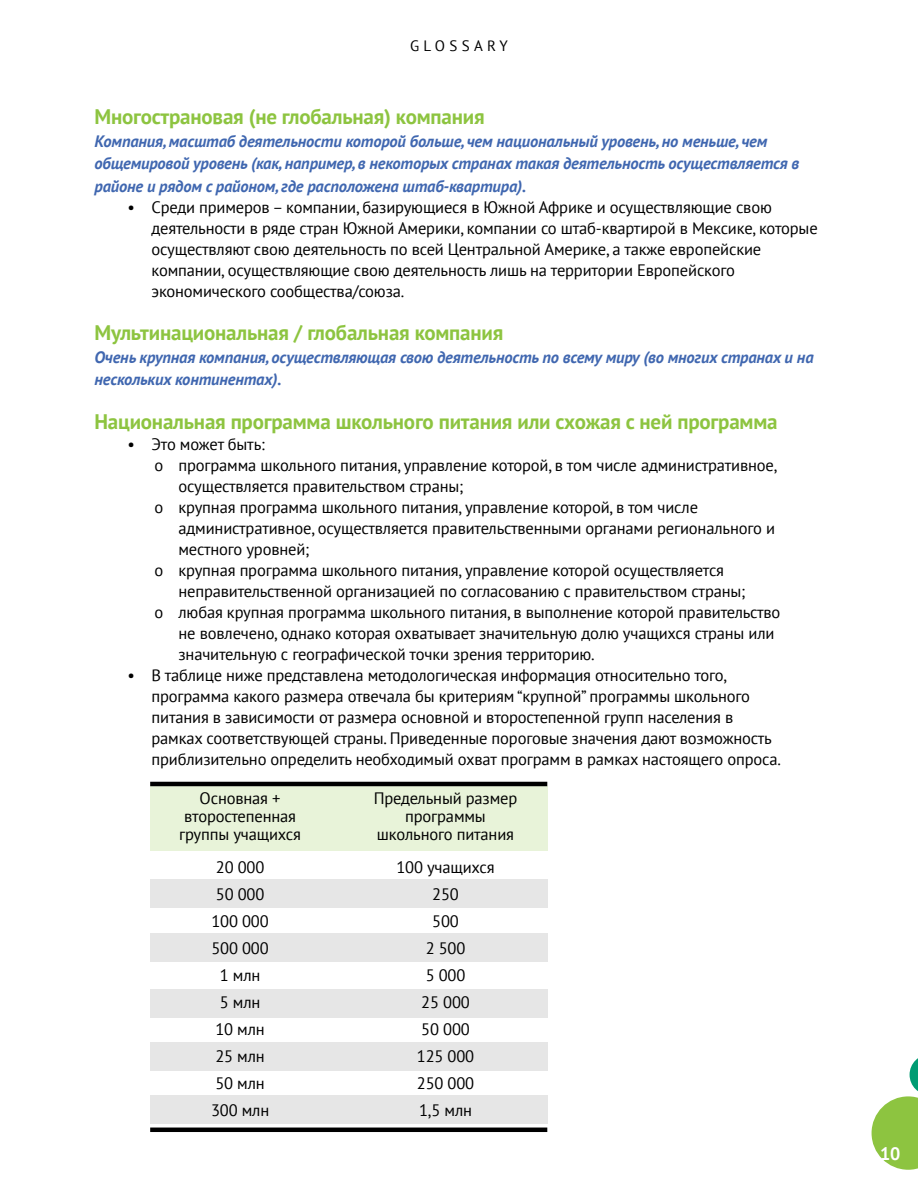
<style>
.page{position:relative;width:918px;height:1188px;background:#fff}
.page>*{position:absolute;margin:0;border:0;box-sizing:border-box;transform-origin:0 0}
.t1{font:700 21px "PT Sans";letter-spacing:-.01em;color:#8dc440}
.t2{font:700 18px "PT Sans";color:#fff}
.t3{font:16.5px/21px "PT Sans";letter-spacing:-.01em;color:#000}
.t4{font:italic 700 16.5px/22.5px "PT Sans";letter-spacing:-.01em;color:#4067b0}
.t5{font:15px "PT Sans";letter-spacing:.29em;color:#000}
</style>
<div class="page">
<svg style="left:872px;top:1058px;width:46px;height:112px"></svg>
<div style="left:150px;top:880px;width:397px;height:28px;background:#e6e6e6"></div>
<div style="left:150px;top:786px;width:397px;height:65px;background:#e8f3d9"></div>
<div style="left:150px;top:933px;width:397px;height:29px;background:#e6e6e6"></div>
<hr style="left:150px;top:782px;width:397px;height:4px;background:#000">
<hr style="left:150px;top:1128px;width:397px;height:4px;background:#000">
<div style="left:150px;top:989px;width:397px;height:28px;background:#e6e6e6"></div>
<div style="left:150px;top:1042px;width:397px;height:28px;background:#e6e6e6"></div>
<div style="left:150px;top:1095px;width:397px;height:29px;background:#e6e6e6"></div>
<p class="t5" style="left:410px;top:36px;width:99px">GLOSSARY</p>
<p class="t1" style="left:94px;top:103px;width:392px">Многострановая (не глобальная) компания</p>
<p class="t4" style="left:94px;top:129px;width:706px">Компания, масштаб деятельности которой больше, чем национальный уровень, но меньше, чем общемировой уровень (как, например, в некоторых странах такая деятельность осуществляется в районе и рядом с районом, где расположена штаб-квартира).</p>
<p class="t3" style="left:152px;top:196px;width:668px;text-indent:-24px">• Среди примеров – компании, базирующиеся в Южной Африке и осуществляющие свою деятельности в ряде стран Южной Америки, компании со штаб-квартирой в Мексике, которые осуществляют свою деятельность по всей Центральной Америке, а также европейские компании, осуществляющие свою деятельность лишь на территории Европейского экономического сообщества/союза.</p>
<p class="t1" style="left:94px;top:319px;width:410px">Мультинациональная / глобальная компания</p>
<p class="t4" style="left:94px;top:345px;width:721px">Очень крупная компания, осуществляющая свою деятельность по всему миру (во многих странах и на нескольких континентах).</p>
<p class="t1" style="left:94px;top:407px;width:685px">Национальная программа школьного питания или схожая с ней программа</p>
<p class="t3" style="left:128px;top:433px;width:139px">• Это может быть:</p>
<p class="t3" style="left:155px;top:454px;width:625px">o программа школьного питания, управление которой, в том числе административное,</p>
<p class="t3" style="left:179px;top:475px;width:286px">осуществляется правительством страны;</p>
<p class="t3" style="left:155px;top:496px;width:545px">o крупная программа школьного питания, управление которой, в том числе</p>
<p class="t3" style="left:179px;top:517px;width:598px">административное, осуществляется правительственными органами регионального и</p>
<p class="t3" style="left:179px;top:538px;width:132px">местного уровней;</p>
<p class="t3" style="left:155px;top:559px;width:571px">o крупная программа школьного питания, управление которой осуществляется</p>
<p class="t3" style="left:179px;top:580px;width:568px">неправительственной организацией по согласованию с правительством страны;</p>
<p class="t3" style="left:155px;top:601px;width:627px">o любая крупная программа школьного питания, в выполнение которой правительство</p>
<p class="t3" style="left:179px;top:622px;width:598px">не вовлечено, однако которая охватывает значительную долю учащихся страны или</p>
<p class="t3" style="left:179px;top:643px;width:418px">значительную с географической точки зрения территорию.</p>
<p class="t3" style="left:152px;top:664px;width:631px;text-indent:-24px">• В таблице ниже представлена методологическая информация относительно того, программа какого размера отвечала бы критериям “крупной” программы школьного питания в зависимости от размера основной и второстепенной групп населения в рамках соответствующей страны. Приведенные пороговые значения дают возможность приблизительно определить необходимый охват программ в рамках настоящего опроса.</p>
<p class="t3" style="left:200px;top:787px;width:82px">Основная +</p>
<p class="t3" style="left:374px;top:787px;width:145px">Предельный размер</p>
<p class="t3" style="left:184px;top:805px;width:113px">второстепенная</p>
<p class="t3" style="left:405px;top:805px;width:82px">программы</p>
<p class="t3" style="left:179px;top:823px;width:123px">группы учащихся</p>
<p class="t3" style="left:377px;top:823px;width:139px">школьного питания</p>
<p class="t3" style="left:216px;top:856px;width:50px">20 000</p>
<p class="t3" style="left:396px;top:856px;width:100px">100 учащихся</p>
<p class="t3" style="left:216px;top:883px;width:50px">50 000</p>
<p class="t3" style="left:432px;top:883px;width:28px">250</p>
<p class="t3" style="left:211px;top:910px;width:59px">100 000</p>
<p class="t3" style="left:432px;top:910px;width:28px">500</p>
<p class="t3" style="left:211px;top:937px;width:59px">500 000</p>
<p class="t3" style="left:426px;top:937px;width:41px">2 500</p>
<p class="t3" style="left:220px;top:964px;width:42px">1 млн</p>
<p class="t3" style="left:426px;top:964px;width:41px">5 000</p>
<p class="t3" style="left:220px;top:991px;width:42px">5 млн</p>
<p class="t3" style="left:421px;top:991px;width:50px">25 000</p>
<p class="t3" style="left:215px;top:1018px;width:51px">10 млн</p>
<p class="t3" style="left:421px;top:1018px;width:50px">50 000</p>
<p class="t3" style="left:215px;top:1045px;width:51px">25 млн</p>
<p class="t3" style="left:417px;top:1045px;width:59px">125 000</p>
<p class="t3" style="left:215px;top:1072px;width:51px">50 млн</p>
<p class="t3" style="left:417px;top:1072px;width:59px">250 000</p>
<p class="t3" style="left:211px;top:1099px;width:60px">300 млн</p>
<p class="t3" style="left:419px;top:1099px;width:54px">1,5 млн</p>
<p class="t2" style="left:880px;top:1142px;width:22px">10</p>
</div>
